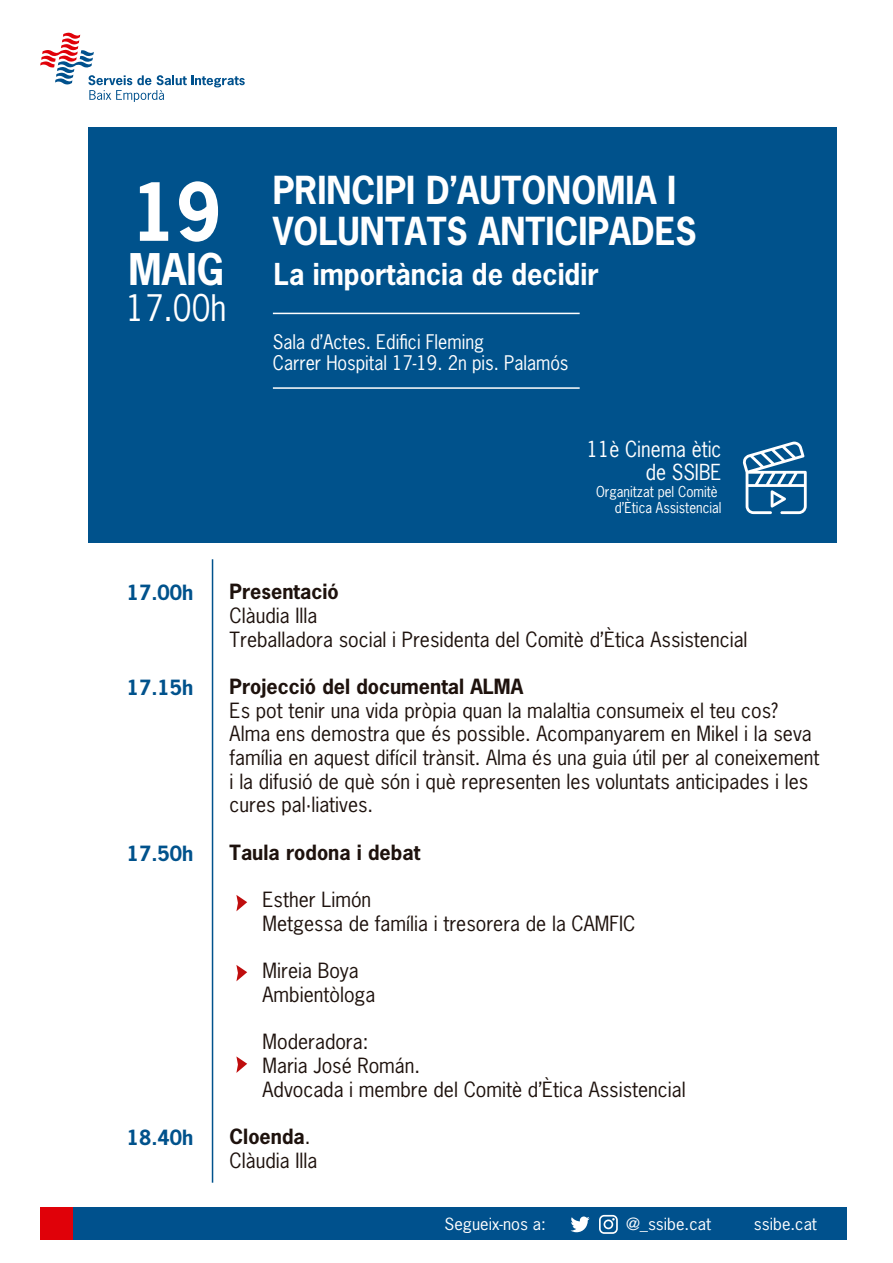
<style>
.page{position:relative;width:893px;height:1263px;background:#fff}
.page>*{position:absolute;margin:0;border:0;box-sizing:border-box;transform-origin:0 0}
.t1{font:700 75.3px "News Gothic Std";color:#fff;scale:.95 1}
.t2{font:700 41.1px "News Gothic Std";color:#fff;scale:.95 1}
.t3{font:700 36.3px/41.4px "News Gothic Std";color:#fff;scale:.95 1}
.t4{font:34.35px "News Gothic Std";color:#fff;scale:.95 1}
.t5{font:700 28.35px "News Gothic Std";color:#fff;scale:.95 1}
.t6{font:20.85px/23.7px "News Gothic Std";color:#fff;text-align:right;scale:.94 1}
.t7{font:19.8px/23.7px "News Gothic Std";color:#1e120d}
.t8{font:700 19.8px "News Gothic Std";color:#1e120d}
.t9{font:700 19.8px "News Gothic Std";color:#00528c}
.t10{font:18.9px/21.6px "News Gothic Std";color:#fff;scale:.95 1}
.t11{font:15.75px "News Gothic Std";color:#fff;scale:1.05 1}
.t12{font:14.25px/16px "News Gothic Std";color:#fff;text-align:right;scale:.94 1}
.s1{font-weight:700}
</style>
<div class="page">
<div style="left:88px;top:127px;width:749px;height:415px;background:#00528c"></div>
<hr style="left:273px;top:313px;width:307px;height:1px;background:#fff">
<hr style="left:273px;top:387px;width:307px;height:2px;background:#fff">
<svg style="left:40px;top:32px;width:205px;height:70px"></svg>
<div style="left:40px;top:1207px;width:807px;height:32px;background:#00518d"></div>
<div style="left:40px;top:1207px;width:33px;height:32px;background:#e00109"></div>
<svg style="left:570px;top:1216px;width:20px;height:16px"></svg>
<svg style="left:599px;top:1215px;width:19px;height:19px"></svg>
<svg style="left:743px;top:442px;width:64px;height:72px"></svg>
<hr style="left:212px;top:559px;width:1px;height:624px;background:#00528c">
<svg style="left:236px;top:895px;width:11px;height:16px"></svg>
<svg style="left:236px;top:965px;width:11px;height:16px"></svg>
<svg style="left:236px;top:1056px;width:11px;height:17px"></svg>
<h1 class="t1" style="left:132px;top:162px;width:95px">19</h1>
<h2 class="t2" style="left:129px;top:242px;width:102px">MAIG</h2>
<h3 class="t4" style="left:126px;top:285px;width:108px">17.00h</h3>
<h3 class="t3" style="left:273px;top:169px;width:448px">PRINCIPI D’AUTONOMIA I<br>VOLUNTATS ANTICIPADES</h3>
<h3 class="t5" style="left:274px;top:255px;width:343px">La importància de decidir</h3>
<p class="t10" style="left:273px;top:331px;width:313px">Sala d’Actes. Edifici Fleming<br>Carrer Hospital 17-19. 2n pis. Palamós</p>
<p class="t6" style="left:587px;top:437px;width:145px">11è Cinema ètic de SSIBE</p>
<p class="t12" style="left:596px;top:483px;width:135px">Organitzat pel Comitè d’Ètica Assistencial</p>
<p class="t9" style="left:127px;top:580px;width:68px">17.00h</p>
<p class="t9" style="left:127px;top:674px;width:68px">17.15h</p>
<p class="t9" style="left:127px;top:840px;width:68px">17.50h</p>
<p class="t9" style="left:127px;top:1124px;width:68px">18.40h</p>
<p class="t8" style="left:230px;top:579px;width:111px">Presentació</p>
<p class="t7" style="left:230px;top:603px;width:519px">Clàudia Illa<br>Treballadora social i Presidenta del Comitè d’Ètica Assistencial</p>
<p class="t8" style="left:230px;top:673px;width:295px">Projecció del documental ALMA</p>
<p class="t7" style="left:230px;top:698px;width:591px">Es pot tenir una vida pròpia quan la malaltia consumeix el teu cos?<br>Alma ens demostra que és possible. Acompanyarem en Mikel i la seva família en aquest difícil trànsit. Alma és una guia útil per al coneixement i la difusió de què són i què representen les voluntats anticipades i les cures pal·liatives.</p>
<p class="t8" style="left:230px;top:839px;width:192px">Taula rodona i debat</p>
<p class="t7" style="left:263px;top:888px;width:374px">Esther Limón<br>Metgessa de família i tresorera de la CAMFIC</p>
<p class="t7" style="left:263px;top:959px;width:114px">Mireia Boya<br>Ambientòloga</p>
<p class="t7" style="left:263px;top:1030px;width:425px">Moderadora:<br>Maria José Román.<br>Advocada i membre del Comitè d’Ètica Assistencial</p>
<p class="t7" style="left:230px;top:1124px;width:89px"><span class="s1">Cloenda</span>.<br>Clàudia Illa</p>
<p class="t11" style="left:445px;top:1214px;width:98px">Segueix-nos a:</p>
<p class="t11" style="left:626px;top:1214px;width:82px">@_ssibe.cat</p>
<p class="t11" style="left:754px;top:1214px;width:61px">ssibe.cat</p>
</div>
